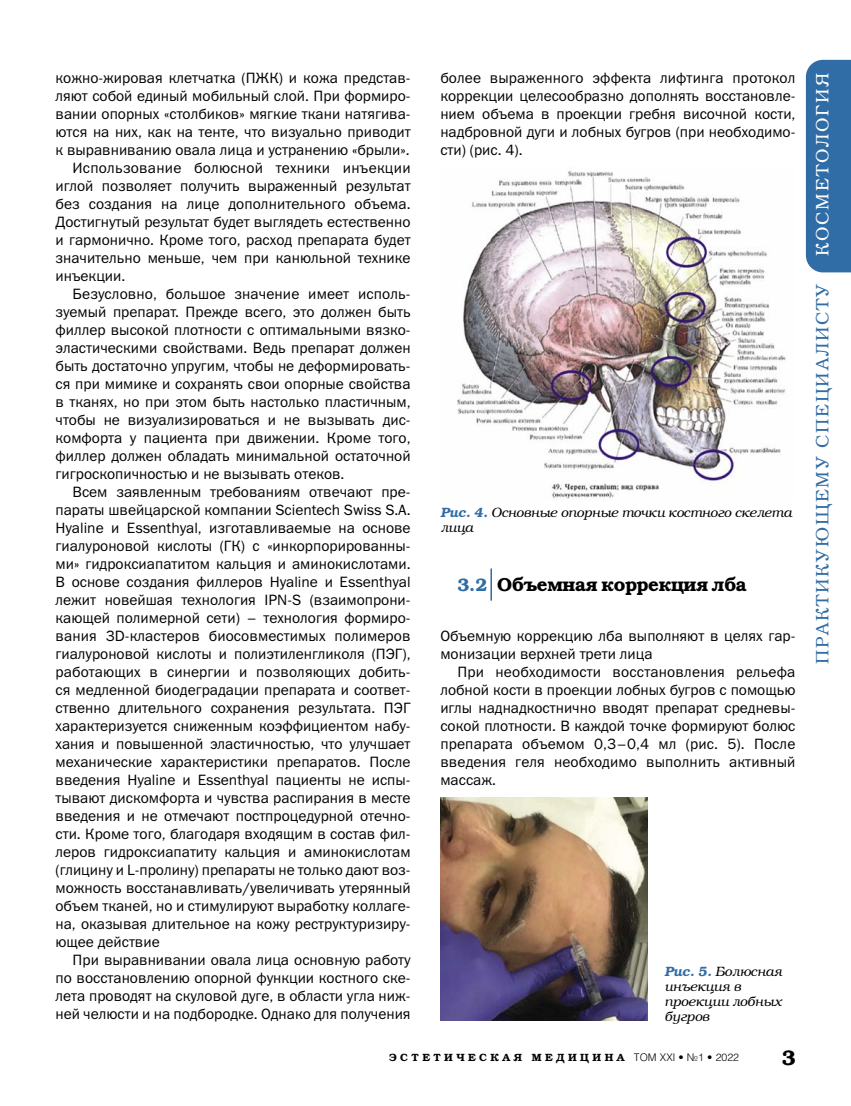
<style>
.page{position:relative;width:851px;height:1106px;background:#fff}
.page>*{position:absolute;margin:0;border:0;box-sizing:border-box;transform-origin:0 0}
.t1{font:700 21px "Bookman C";color:#000}
.t2{font:700 18.75px "Bookman C";letter-spacing:-.02em;color:#000}
.t3{font:18px "Bookman C";letter-spacing:.1em;color:#306da6}
.t4{font:18px "Bookman C";letter-spacing:.1em;color:#fff}
.t5{font:15px/18px "Franklin Gothic Book C";color:#000;text-align:justify}
.t6{font:italic 13.5px/15px "Bookman C";color:#000}
.t7{font:700 10.5px "Bookman C";letter-spacing:.33em;color:#000}
.s1{font-weight:700;color:#306da6}
.s2{font-size:18px;color:#306da6}
.s3{font-family:"Helios Light C";font-weight:400}
</style>
<div class="page">
<div style="left:805px;top:60px;width:45px;height:212px;background:#306da6"></div>
<hr style="left:490px;top:568px;width:2px;height:32px;background:#306da6">
<img style="left:457px;top:171px;width:329px;height:328px">
<img style="left:440px;top:797px;width:207px;height:223px">
<p class="t5" style="left:56px;top:70px;width:356px">кожно-жировая клетчатка (ПЖК) и кожа представ-</p>
<p class="t5" style="left:56px;top:88px;width:356px">ляют собой единый мобильный слой. При формиро-</p>
<p class="t5" style="left:56px;top:106px;width:356px">вании опорных «столбиков» мягкие ткани натягива-</p>
<p class="t5" style="left:56px;top:124px;width:356px">ются на них, как на тенте, что визуально приводит</p>
<p class="t5" style="left:56px;top:142px;width:355px">к выравниванию овала лица и устранению «брыли».</p>
<p class="t5" style="left:73px;top:160px;width:339px">Использование болюсной техники инъекции</p>
<p class="t5" style="left:56px;top:178px;width:356px">иглой позволяет получить выраженный результат</p>
<p class="t5" style="left:56px;top:196px;width:356px">без создания на лице дополнительного объема.</p>
<p class="t5" style="left:56px;top:214px;width:356px">Достигнутый результат будет выглядеть естественно</p>
<p class="t5" style="left:56px;top:232px;width:356px">и гармонично. Кроме того, расход препарата будет</p>
<p class="t5" style="left:56px;top:250px;width:356px">значительно меньше, чем при канюльной технике</p>
<p class="t5" style="left:56px;top:268px;width:71px">инъекции.</p>
<p class="t5" style="left:73px;top:286px;width:339px">Безусловно, большое значение имеет исполь-</p>
<p class="t5" style="left:56px;top:304px;width:356px">зуемый препарат. Прежде всего, это должен быть</p>
<p class="t5" style="left:56px;top:322px;width:356px">филлер высокой плотности с оптимальными вязко-</p>
<p class="t5" style="left:56px;top:340px;width:356px">эластическими свойствами. Ведь препарат должен</p>
<p class="t5" style="left:56px;top:358px;width:356px">быть достаточно упругим, чтобы не деформировать-</p>
<p class="t5" style="left:56px;top:376px;width:356px">ся при мимике и сохранять свои опорные свойства</p>
<p class="t5" style="left:56px;top:394px;width:356px">в тканях, но при этом быть настолько пластичным,</p>
<p class="t5" style="left:56px;top:412px;width:356px">чтобы не визуализироваться и не вызывать дис-</p>
<p class="t5" style="left:56px;top:430px;width:356px">комфорта у пациента при движении. Кроме того,</p>
<p class="t5" style="left:56px;top:448px;width:356px">филлер должен обладать минимальной остаточной</p>
<p class="t5" style="left:56px;top:466px;width:290px">гигроскопичностью и не вызывать отеков.</p>
<p class="t5" style="left:73px;top:484px;width:339px">Всем заявленным требованиям отвечают пре-</p>
<p class="t5" style="left:56px;top:502px;width:356px">параты швейцарской компании Scientech Swiss S.A.</p>
<p class="t5" style="left:56px;top:520px;width:356px">Hyaline и Essenthyal, изготавливаемые на основе</p>
<p class="t5" style="left:56px;top:538px;width:356px">гиалуроновой кислоты (ГК) с «инкорпорированны-</p>
<p class="t5" style="left:56px;top:556px;width:356px">ми» гидроксиапатитом кальция и аминокислотами.</p>
<p class="t5" style="left:56px;top:574px;width:356px">В основе создания филлеров Hyaline и Essenthyal</p>
<p class="t5" style="left:56px;top:592px;width:356px">лежит новейшая технология IPN-S (взаимопрони-</p>
<p class="t5" style="left:56px;top:610px;width:356px">кающей полимерной сети) – технология формиро-</p>
<p class="t5" style="left:56px;top:628px;width:356px">вания 3D-кластеров биосовместимых полимеров</p>
<p class="t5" style="left:56px;top:646px;width:356px">гиалуроновой кислоты и полиэтиленгликоля (ПЭГ),</p>
<p class="t5" style="left:56px;top:664px;width:356px">работающих в синергии и позволяющих добить-</p>
<p class="t5" style="left:56px;top:682px;width:356px">ся медленной биодеградации препарата и соответ-</p>
<p class="t5" style="left:56px;top:700px;width:356px">ственно длительного сохранения результата. ПЭГ</p>
<p class="t5" style="left:56px;top:718px;width:356px">характеризуется сниженным коэффициентом набу-</p>
<p class="t5" style="left:56px;top:736px;width:356px">хания и повышенной эластичностью, что улучшает</p>
<p class="t5" style="left:56px;top:754px;width:356px">механические характеристики препаратов. После</p>
<p class="t5" style="left:56px;top:772px;width:356px">введения Hyaline и Essenthyal пациенты не испы-</p>
<p class="t5" style="left:56px;top:790px;width:356px">тывают дискомфорта и чувства распирания в месте</p>
<p class="t5" style="left:56px;top:808px;width:356px">введения и не отмечают постпроцедурной отечно-</p>
<p class="t5" style="left:56px;top:826px;width:356px">сти. Кроме того, благодаря входящим в состав фил-</p>
<p class="t5" style="left:56px;top:844px;width:356px">леров гидроксиапатиту кальция и аминокислотам</p>
<p class="t5" style="left:56px;top:862px;width:356px">(глицину и L-пролину) препараты не только дают воз-</p>
<p class="t5" style="left:56px;top:880px;width:356px">можность восстанавливать/увеличивать утерянный</p>
<p class="t5" style="left:56px;top:898px;width:356px">объем тканей, но и стимулируют выработку коллаге-</p>
<p class="t5" style="left:56px;top:916px;width:356px">на, оказывая длительное на кожу реструктуризиру-</p>
<p class="t5" style="left:56px;top:934px;width:106px">ющее действие</p>
<p class="t5" style="left:73px;top:952px;width:339px">При выравнивании овала лица основную работу</p>
<p class="t5" style="left:56px;top:970px;width:356px">по восстановлению опорной функции костного ске-</p>
<p class="t5" style="left:56px;top:988px;width:356px">лета проводят на скуловой дуге, в области угла ниж-</p>
<p class="t5" style="left:56px;top:1006px;width:356px">ней челюсти и на подбородке. Однако для получения</p>
<p class="t5" style="left:440px;top:70px;width:356px">более выраженного эффекта лифтинга протокол коррекции целесообразно дополнять восстановле&shy;нием объема в проекции гребня височной кости, надбровной дуги и лобных бугров (при необходимо&shy;сти) (рис. 4).</p>
<p class="t6" style="left:440px;top:505px;width:353px"><span class="s1">Рис. 4.</span> Основные опорные точки костного скелета лица</p>
<p class="t2" style="left:457px;top:577px;width:291px"><span class="s2">3.2</span> Объемная коррекция лба</p>
<p class="t5" style="left:440px;top:628px;width:356px">Объемную коррекцию лба выполняют в целях гар&shy;монизации верхней трети лица</p>
<p class="t5" style="left:440px;top:664px;width:356px;text-indent:17px">При необходимости восстановления рельефа лобной кости в проекции лобных бугров с помощью иглы наднадкостнично вводят препарат средневы&shy;сокой плотности. В каждой точке формируют болюс препарата объемом 0,3–0,4 мл (рис. 5). После введения геля необходимо выполнить активный массаж.</p>
<p class="t6" style="left:664px;top:965px;width:119px"><span class="s1">Рис. 5.</span> Болюсная инъекция в проекции лобных бугров</p>
<p class="t7" style="left:389px;top:1053px;width:351px">ЭСТЕТИЧЕСКАЯ МЕДИЦИНА <span class="s3">ТОМ XXI • №1 • 2022</span></p>
<h1 class="t1" style="left:781px;top:1049px;width:15px">3</h1>
<p class="t4" style="left:815px;top:256px;width:184px;rotate:-90deg">КОСМЕТОЛОГИЯ</p>
<p class="t3" style="left:815px;top:664px;width:382px;rotate:-90deg">ПРАКТИКУЮЩЕМУ СПЕЦИАЛИСТУ</p>
</div>
